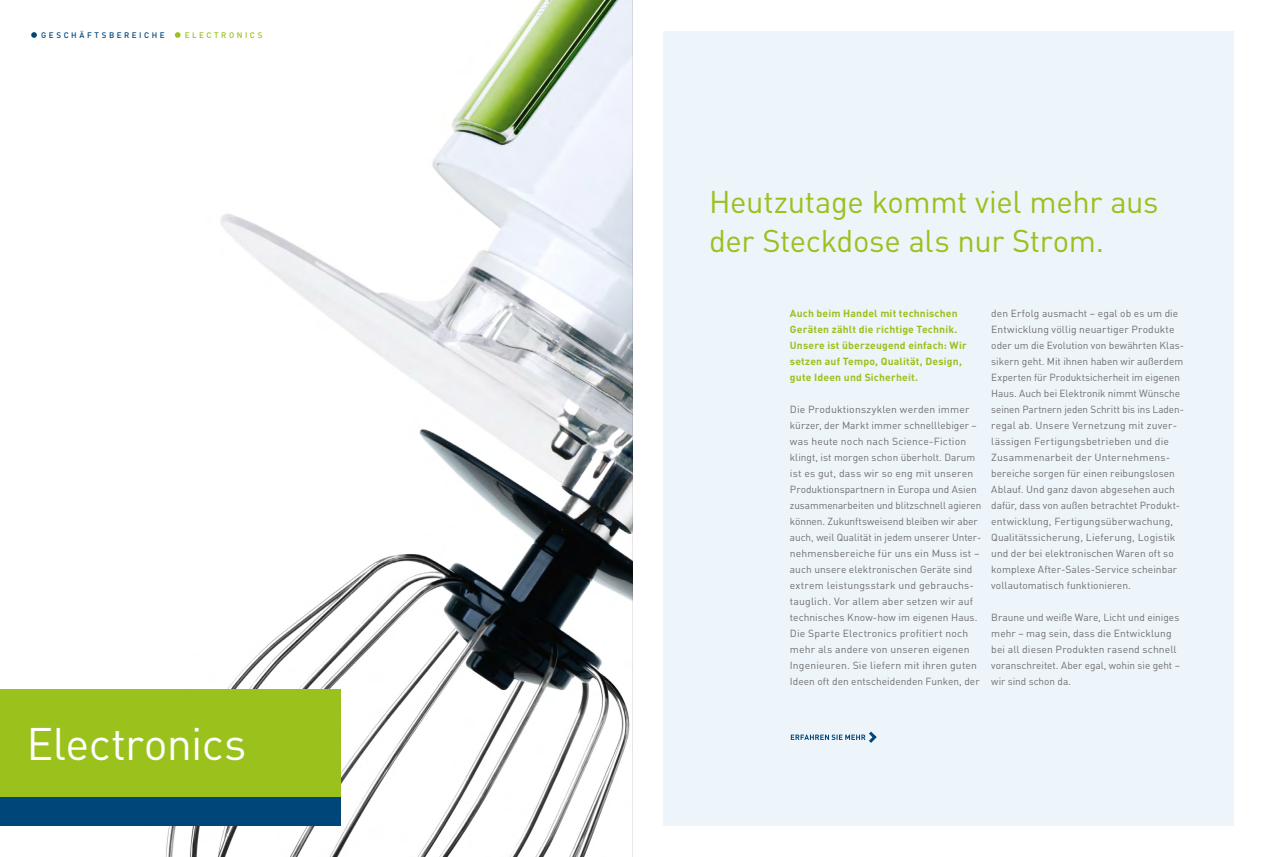
<style>
.page{position:relative;width:1265px;height:857px;background:#fff}
.page>*{position:absolute;margin:0;border:0;box-sizing:border-box;transform-origin:0 0}
.t1{font:45px "DIN";letter-spacing:-.015em;color:#fff}
.t2{font:31px/39px "DIN";letter-spacing:-.015em;color:#9ac11c}
.t3{font:10.2px/16px "DIN";letter-spacing:.01em;color:#706f6f}
.t4{font:700 10.2px/16px "DIN";letter-spacing:.015em;color:#9ac11c}
.t5{font:500 8px "DIN";letter-spacing:.315em;color:#004678}
.t6{font:500 8px "DIN";letter-spacing:.32em;color:#9ac11c}
</style>
<div class="page">
<div style="left:663px;top:31px;width:570px;height:794px;background:#edf4fa"></div>
<img style="left:0;top:0;width:632px;height:856px">
<div style="left:0;top:689px;width:340px;height:136px;background:#9ac11c"></div>
<div style="left:0;top:797px;width:340px;height:28px;background:#004678"></div>
<svg style="left:31px;top:32px;width:6px;height:6px"></svg>
<svg style="left:175px;top:32px;width:5px;height:6px"></svg>
<hr style="left:632px;top:0;width:1px;height:856px;background:#1d1d1b">
<svg style="left:790px;top:731px;width:87px;height:12px"></svg>
<p class="t5" style="left:41px;top:30px;width:125px">GESCHÄFTSBEREICHE</p>
<p class="t6" style="left:185px;top:30px;width:79px">ELECTRONICS</p>
<h1 class="t1" style="left:27px;top:714px;width:221px">Electronics</h1>
<h2 class="t2" style="left:709px;top:181px;width:451px">Heutzutage kommt viel mehr aus der Steckdose als nur Strom.</h2>
<p class="t4" style="left:789px;top:304px;width:178px">Auch beim Handel mit technischen Geräten zählt die richtige Technik.<br>Unsere ist überzeugend einfach: Wir setzen auf Tempo, Qualität, Design, gute Ideen und Sicherheit.</p>
<p class="t3" style="left:789px;top:401px;width:193px">Die Produktionszyklen werden immer kürzer, der Markt immer schnelllebiger – was heute noch nach Science-Fiction klingt, ist morgen schon überholt. Darum ist es gut, dass wir so eng mit unseren Produktionspartnern in Europa und Asien zusammenarbeiten und blitzschnell agieren können. Zukunftsweisend bleiben wir aber auch, weil Qualität in jedem unserer Unter&shy;nehmensbereiche für uns ein Muss ist – auch unsere elektronischen Geräte sind extrem leistungsstark und gebrauchs&shy;tauglich. Vor allem aber setzen wir auf technisches Know-how im eigenen Haus.<br>Die Sparte Electronics profitiert noch mehr als andere von unseren eigenen Ingenieuren. Sie liefern mit ihren guten Ideen oft den entscheidenden Funken, der</p>
<p class="t3" style="left:991px;top:304px;width:194px">den Erfolg ausmacht – egal ob es um die Entwicklung völlig neuartiger Produkte oder um die Evolution von bewährten Klas&shy;sikern geht. Mit ihnen haben wir außerdem Experten für Produktsicherheit im eigenen Haus. Auch bei Elektronik nimmt Wünsche seinen Partnern jeden Schritt bis ins Laden&shy;regal ab. Unsere Vernetzung mit zuver&shy;lässigen Fertigungsbetrieben und die Zusammenarbeit der Unternehmens&shy;bereiche sorgen für einen reibungslosen Ablauf. Und ganz davon abgesehen auch dafür, dass von außen betrachtet Produkt&shy;entwicklung, Fertigungsüberwachung, Qualitätssicherung, Lieferung, Logistik und der bei elektronischen Waren oft so komplexe After-Sales-Service scheinbar vollautomatisch funktionieren.</p>
<p class="t3" style="left:991px;top:608px;width:190px">Braune und weiße Ware, Licht und einiges mehr – mag sein, dass die Entwicklung bei all diesen Produkten rasend schnell voranschreitet. Aber egal, wohin sie geht – wir sind schon da.</p>
</div>
